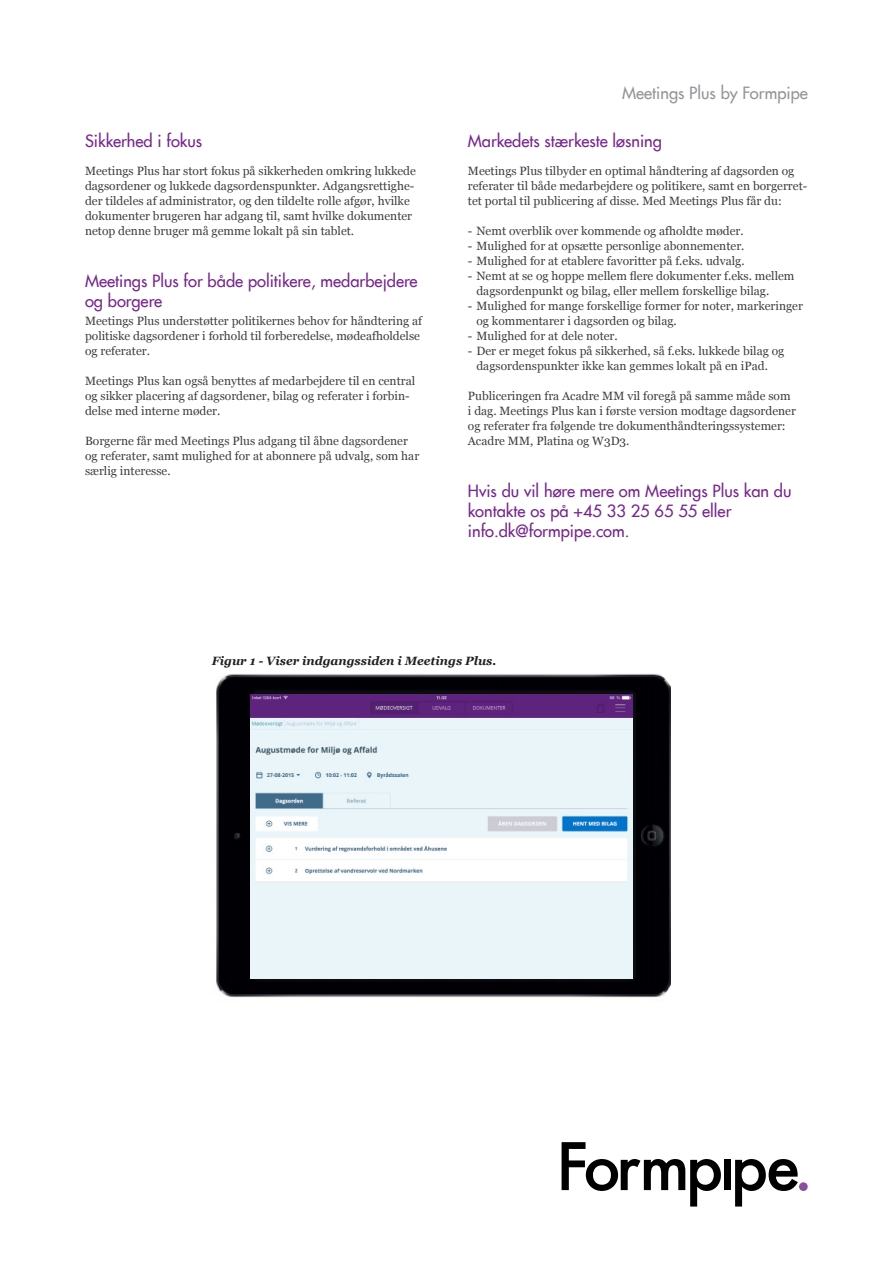
<style>
.page{position:relative;width:893px;height:1263px;background:#fff}
.page>*{position:absolute;margin:0;border:0;box-sizing:border-box;transform-origin:0 0}
.Heading_2{font:500 16.5px/19.8px "Futura Com";color:#77278d}
.t1{font:500 16.5px "Futura Com";color:#939598}
.t2{font:12px/15px "Georgia";color:#3e3e3f}
.Normal_Italic{font:italic 700 12px "Georgia";color:#231f20}
</style>
<div class="page">
<svg style="left:562px;top:1142px;width:159px;height:64px"></svg>
<div style="left:723px;top:1160px;width:7px;height:30px;background:#000001"></div>
<svg style="left:735px;top:1159px;width:73px;height:47px"></svg>
<img style="left:216px;top:674px;width:455px;height:324px">
<svg style="left:663px;top:980px;width:8px;height:18px"></svg>
<svg style="left:661px;top:674px;width:10px;height:17px"></svg>
<img style="left:251px;top:694px;width:381px;height:285px">
<p class="Heading_2" style="left:85px;top:130px;width:119px">Sikkerhed i fokus</p>
<p class="t2" style="left:85px;top:164px;width:332px">Meetings Plus har stort fokus på sikkerheden omkring lukkede dagsordener og lukkede dagsordenspunkter. Adgangsrettighe&shy;der tildeles af administrator, og den tildelte rolle afgør, hvilke dokumenter brugeren har adgang til, samt hvilke dokumenter netop denne bruger må gemme lokalt på sin tablet.</p>
<p class="Heading_2" style="left:85px;top:270px;width:334px">Meetings Plus for både politikere, medarbejdere og borgere</p>
<p class="t2" style="left:85px;top:314px;width:339px">Meetings Plus understøtter politikernes behov for håndtering af politiske dagsordener i forhold til forberedelse, mødeafholdelse og referater.</p>
<p class="t2" style="left:85px;top:374px;width:332px">Meetings Plus kan også benyttes af medarbejdere til en central og sikker placering af dagsordener, bilag og referater i forbin&shy;delse med interne møder.</p>
<p class="t2" style="left:85px;top:434px;width:336px">Borgerne får med Meetings Plus adgang til åbne dagsordener og referater, samt mulighed for at abonnere på udvalg, som har særlig interesse.</p>
<p class="t1" style="left:622px;top:80px;width:187px">Meetings Plus by Formpipe</p>
<p class="Heading_2" style="left:468px;top:130px;width:196px">Markedets stærkeste løsning</p>
<p class="t2" style="left:468px;top:164px;width:341px">Meetings Plus tilbyder en optimal håndtering af dagsorden og referater til både medarbejdere og politikere, samt en borgerret&shy;tet portal til publicering af disse. Med Meetings Plus får du:</p>
<p class="t2" style="left:468px;top:224px;width:277px">- Nemt overblik over kommende og afholdte møder.</p>
<p class="t2" style="left:468px;top:239px;width:278px">- Mulighed for at opsætte personlige abonnementer.</p>
<p class="t2" style="left:468px;top:254px;width:278px">- Mulighed for at etablere favoritter på f.eks. udvalg.</p>
<p class="t2" style="left:476px;top:269px;width:320px;text-indent:-9px">- Nemt at se og hoppe mellem flere dokumenter f.eks. mellem dagsordenpunkt og bilag, eller mellem forskellige bilag.</p>
<p class="t2" style="left:476px;top:299px;width:328px;text-indent:-9px">- Mulighed for mange forskellige former for noter, markeringer og kommentarer i dagsorden og bilag.</p>
<p class="t2" style="left:468px;top:329px;width:151px">- Mulighed for at dele noter.</p>
<p class="t2" style="left:476px;top:344px;width:309px;text-indent:-9px">- Der er meget fokus på sikkerhed, så f.eks. lukkede bilag og dagsordenspunkter ikke kan gemmes lokalt på en iPad.</p>
<p class="t2" style="left:468px;top:389px;width:329px">Publiceringen fra Acadre MM vil foregå på samme måde som i dag. Meetings Plus kan i første version modtage dagsordener og referater fra følgende tre dokumenthåndteringssystemer:<br>Acadre MM, Platina og W3D3.</p>
<p class="Heading_2" style="left:468px;top:480px;width:325px">Hvis du vil høre mere om Meetings Plus kan du kontakte os på +45 33 25 65 55 eller info.dk@formpipe.com.</p>
<p class="Normal_Italic" style="left:212px;top:653px;width:286px">Figur 1 - Viser indgangssiden i Meetings Plus.</p>
</div>
